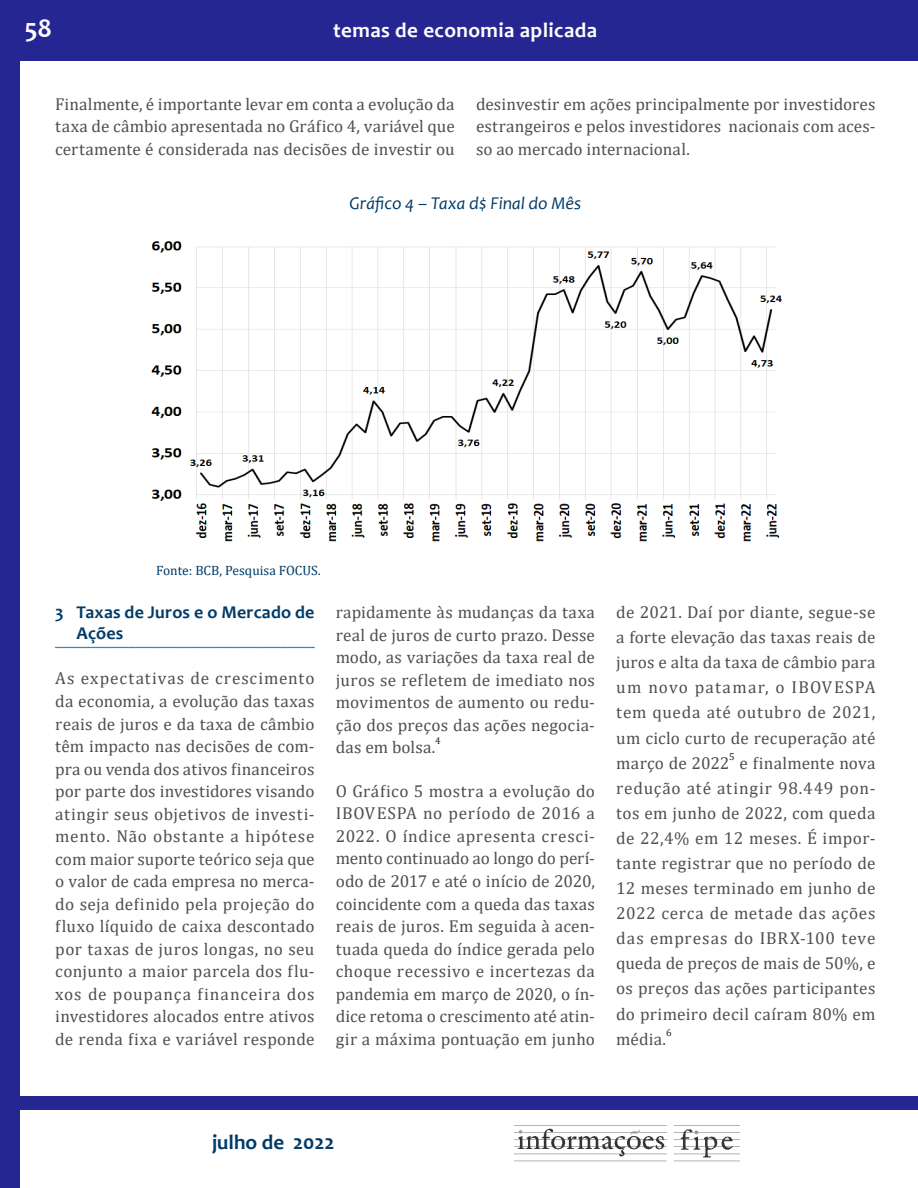
<style>
.page{position:relative;width:918px;height:1188px;background:#fff}
.page>*{position:absolute;margin:0;border:0;box-sizing:border-box;transform-origin:0 0}
.t1{font:700 27px "Candara";color:#fff}
.t2{font:700 21px "Candara";letter-spacing:.02em;color:#fff}
.t3{font:700 21px "Candara";color:#003b68}
.t4{font:700 18px/21px "Candara";letter-spacing:.01em;color:#003b68}
.t5{font:italic 18px "Candara";color:#003b68}
.t6{font:17.25px/22.5px "Cambria";letter-spacing:.01em;color:#4e4f50;text-align:justify}
.t7{font:13.5px "Cambria";color:#003b68}
.t8{font:10.05px "Cambria";color:#231f20}
</style>
<div class="page">
<div style="left:0;top:0;width:20px;height:1188px;background:#262693"></div>
<div style="left:0;top:0;width:918px;height:61px;background:#262693"></div>
<div style="left:15px;top:1097px;width:903px;height:13px;background:#262693"></div>
<img style="left:514px;top:1125px;width:225px;height:37px">
<img style="left:151px;top:241px;width:630px;height:301px">
<svg style="left:55px;top:647px;width:260px;height:1px"></svg>
<h1 class="t1" style="left:25px;top:12px;width:29px">58</h1>
<p class="t2" style="left:333px;top:17px;width:265px">temas de economia aplicada</p>
<p class="t6" style="left:55px;top:92px;width:401px">Finalmente, é importante levar em conta a evolução da taxa de câmbio apresentada no Gráfico 4, variável que certamente é considerada nas decisões de investir ou</p>
<p class="t6" style="left:476px;top:92px;width:401px">desinvestir em ações principalmente por investidores estrangeiros e pelos investidores nacionais com aces&shy;so ao mercado internacional.</p>
<p class="t5" style="left:350px;top:191px;width:233px">Gráfico 4 – Taxa d$ Final do Mês</p>
<p class="t7" style="left:156px;top:562px;width:166px">Fonte: BCB, Pesquisa FOCUS.</p>
<p class="t4" style="left:77px;top:601px;width:239px;text-indent:-21px">3 Taxas de Juros e o Mercado de<br>Ações</p>
<p class="t6" style="left:55px;top:667px;width:261px">As expectativas de crescimento da economia, a evolução das taxas reais de juros e da taxa de câmbio têm impacto nas decisões de com&shy;pra ou venda dos ativos financeiros por parte dos investidores visando atingir seus objetivos de investi&shy;mento. Não obstante a hipótese com maior suporte teórico seja que o valor de cada empresa no merca&shy;do seja definido pela projeção do fluxo líquido de caixa descontado por taxas de juros longas, no seu conjunto a maior parcela dos flu&shy;xos de poupança financeira dos investidores alocados entre ativos de renda fixa e variável responde</p>
<p class="t6" style="left:336px;top:601px;width:261px">rapidamente às mudanças da taxa real de juros de curto prazo. Desse modo, as variações da taxa real de juros se refletem de imediato nos movimentos de aumento ou redu&shy;ção dos preços das ações negocia&shy;das em bolsa.</p>
<p class="t8" style="left:435px;top:735px;width:7px">4</p>
<p class="t6" style="left:336px;top:780px;width:261px">O Gráfico 5 mostra a evolução do IBOVESPA no período de 2016 a 2022. O índice apresenta cresci&shy;mento continuado ao longo do perí&shy;odo de 2017 e até o início de 2020, coincidente com a queda das taxas reais de juros. Em seguida à acen&shy;tuada queda do índice gerada pelo choque recessivo e incertezas da pandemia em março de 2020, o ín&shy;dice retoma o crescimento até atin&shy;gir a máxima pontuação em junho</p>
<p class="t6" style="left:616px;top:600px;width:261px;line-height:25px">de 2021. Daí por diante, segue-se a forte elevação das taxas reais de juros e alta da taxa de câmbio para um novo patamar, o IBOVESPA tem queda até outubro de 2021, um ciclo curto de recuperação até março de 2022</p>
<p class="t8" style="left:729px;top:751px;width:7px">5</p>
<p class="t6" style="left:616px;top:750px;width:261px;line-height:25px;text-indent:123px">e finalmente nova redução até atingir 98.449 pon&shy;tos em junho de 2022, com queda de 22,4% em 12 meses. É impor&shy;tante registrar que no período de 12 meses terminado em junho de 2022 cerca de metade das ações das empresas do IBRX-100 teve queda de preços de mais de 50%, e os preços das ações participantes do primeiro decil caíram 80% em média.</p>
<p class="t8" style="left:666px;top:1027px;width:7px">6</p>
<p class="t3" style="left:212px;top:1129px;width:124px">julho de 2022</p>
</div>
